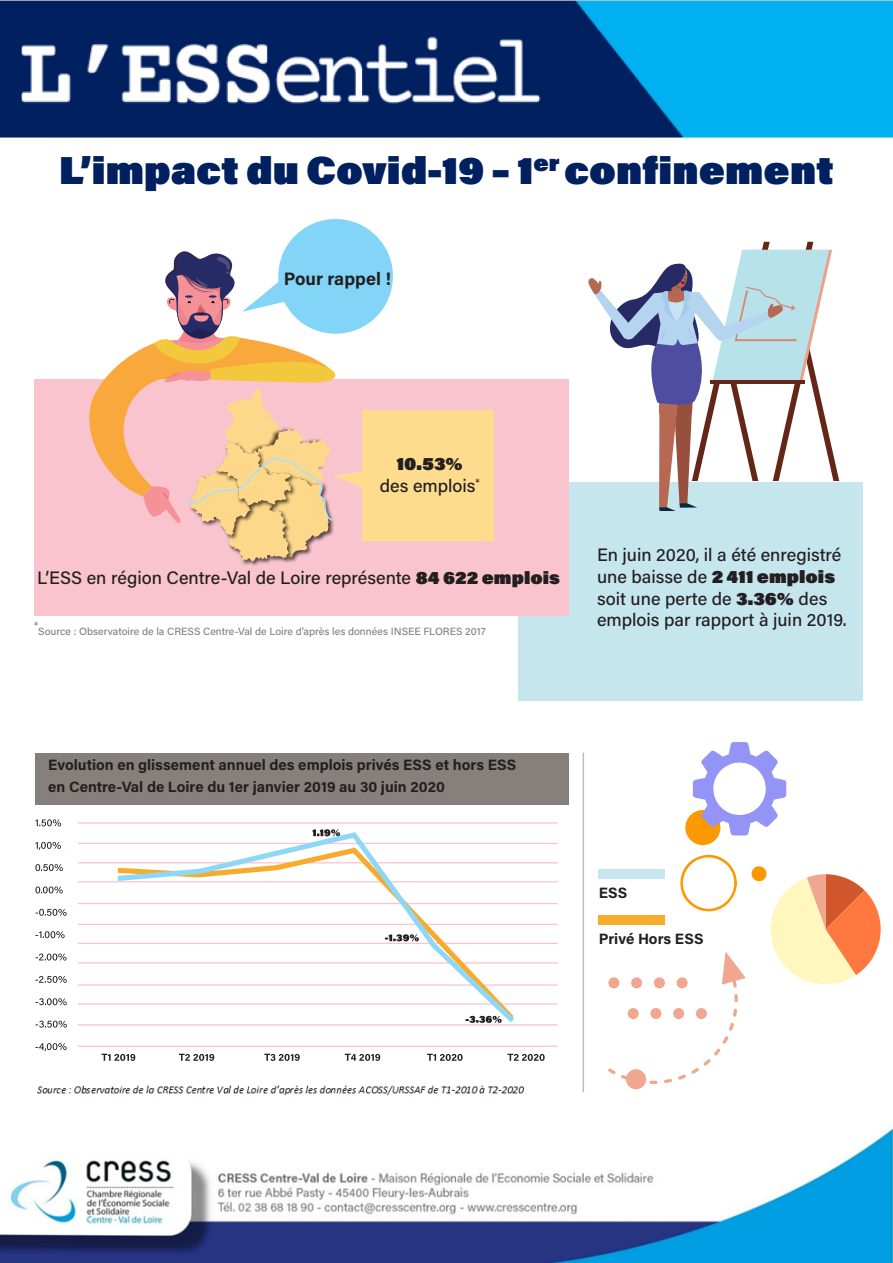
<style>
.page{position:relative;width:893px;height:1263px;background:#fff}
.page>*{position:absolute;margin:0;border:0;box-sizing:border-box;transform-origin:0 0}
.t1{font:900 39px "Acumin Pro";color:#012060}
.t2{font:500 18px/21.6px "Acumin Pro";color:#231f20}
.t3{font:700 18px "Acumin Pro";color:#231f20}
.t4{font:900 18px "Acumin Pro";color:#231f20}
.t5{font:700 15px "Acumin Pro";color:#231f20}
.t6{font:500 10.5px "Acumin Pro";color:#808285}
.s1{font-weight:900}
</style>
<div class="page">
<div style="left:35px;top:753px;width:533px;height:52px;background:#867f7c"></div>
<div style="left:519px;top:483px;width:344px;height:218px;background:#c6e6ee"></div>
<div style="left:34px;top:379px;width:534px;height:237px;background:#f9c4cd"></div>
<img style="left:0;top:0;width:893px;height:138px">
<svg style="left:584px;top:242px;width:255px;height:269px"></svg>
<div style="left:278px;top:219px;width:115px;height:115px;background:#82d5f7;border-radius:50%"></div>
<img style="left:241px;top:561px;width:54px;height:5px">
<div style="left:362px;top:410px;width:132px;height:131px;background:#fedc8d"></div>
<svg style="left:89px;top:248px;width:278px;height:313px"></svg>
<svg style="left:35px;top:819px;width:26px;height:7px"></svg>
<svg style="left:35px;top:842px;width:26px;height:8px"></svg>
<svg style="left:35px;top:864px;width:28px;height:7px"></svg>
<svg style="left:35px;top:886px;width:28px;height:7px"></svg>
<svg style="left:35px;top:909px;width:32px;height:7px"></svg>
<svg style="left:35px;top:931px;width:30px;height:7px"></svg>
<svg style="left:35px;top:953px;width:32px;height:7px"></svg>
<svg style="left:35px;top:976px;width:32px;height:7px"></svg>
<svg style="left:35px;top:998px;width:32px;height:7px"></svg>
<svg style="left:35px;top:1021px;width:32px;height:7px"></svg>
<svg style="left:35px;top:1043px;width:32px;height:8px"></svg>
<hr style="left:78px;top:822px;width:480px;height:2px;background:#f9c4cd">
<hr style="left:78px;top:843px;width:480px;height:1px;background:#f9c4cd">
<hr style="left:78px;top:862px;width:480px;height:1px;background:#f9c4cd">
<hr style="left:78px;top:881px;width:480px;height:1px;background:#f9c4cd">
<hr style="left:78px;top:903px;width:480px;height:1px;background:#f9c4cd">
<hr style="left:78px;top:924px;width:480px;height:1px;background:#f9c4cd">
<hr style="left:78px;top:943px;width:480px;height:1px;background:#f9c4cd">
<hr style="left:78px;top:962px;width:480px;height:1px;background:#f9c4cd">
<hr style="left:78px;top:984px;width:480px;height:2px;background:#f9c4cd">
<hr style="left:78px;top:1003px;width:480px;height:2px;background:#f9c4cd">
<hr style="left:78px;top:1024px;width:480px;height:1px;background:#f9c4cd">
<hr style="left:78px;top:1045px;width:480px;height:2px;background:#f9c4cd">
<svg style="left:112px;top:829px;width:408px;height:197px"></svg>
<svg style="left:102px;top:1054px;width:443px;height:7px"></svg>
<div style="left:598px;top:915px;width:67px;height:9px;background:#f7ab2d"></div>
<div style="left:598px;top:870px;width:67px;height:9px;background:#c6e6ee"></div>
<img style="left:36px;top:1078px;width:609px;height:18px">
<hr style="left:583px;top:753px;width:1px;height:339px;background:#bcbdc0">
<img style="left:0;top:1128px;width:893px;height:135px">
<svg style="left:680px;top:854px;width:57px;height:58px"></svg>
<div style="left:685px;top:810px;width:35px;height:35px;background:#fc9900;border-radius:50%"></div>
<div style="left:751px;top:866px;width:15px;height:15px;background:#fc9900;border-radius:50%"></div>
<svg style="left:693px;top:742px;width:93px;height:93px"></svg>
<div style="left:771px;top:874px;width:110px;height:110px;background:#fff7bd;border-radius:50%"></div>
<svg style="left:807px;top:874px;width:74px;height:101px"></svg>
<svg style="left:608px;top:951px;width:138px;height:133px"></svg>
<div style="left:628px;top:1008px;width:11px;height:11px;background:#f0a68f;border-radius:50%"></div>
<div style="left:650px;top:1008px;width:11px;height:11px;background:#f0a68f;border-radius:50%"></div>
<div style="left:673px;top:1008px;width:11px;height:11px;background:#f0a68f;border-radius:50%"></div>
<div style="left:696px;top:1008px;width:11px;height:11px;background:#f0a68f;border-radius:50%"></div>
<div style="left:608px;top:977px;width:11px;height:11px;background:#f0a68f;border-radius:50%"></div>
<div style="left:631px;top:977px;width:11px;height:11px;background:#f0a68f;border-radius:50%"></div>
<div style="left:654px;top:977px;width:11px;height:11px;background:#f0a68f;border-radius:50%"></div>
<div style="left:677px;top:977px;width:11px;height:11px;background:#f0a68f;border-radius:50%"></div>
<div style="left:626px;top:1069px;width:20px;height:20px;background:#f0a68f;border-radius:50%"></div>
<p class="t1" style="left:59px;top:142px;width:776px">L’impact du Covid-19 – 1<sup>er</sup> confinement</p>
<p class="t3" style="left:284px;top:266px;width:109px">Pour rappel !</p>
<p class="t4" style="left:397px;top:451px;width:67px">10.53%</p>
<p class="t2" style="left:380px;top:474px;width:102px">des emplois<sup>*</sup></p>
<p class="t2" style="left:37px;top:566px;width:524px">L’ESS en région Centre-Val de Loire représente <span class="s1">84 622 emplois</span></p>
<p class="t6" style="left:34px;top:618px;width:6px">*</p>
<p class="t6" style="left:38px;top:624px;width:449px">Source : Observatoire de la CRESS Centre-Val de Loire d’après les données INSEE FLORES 2017</p>
<p class="t2" style="left:597px;top:544px;width:251px">En juin 2020, il a été enregistré une baisse de <span class="s1">2 411 emplois </span>soit une perte de <span class="s1">3.36%</span> des emplois par rapport à juin 2019.</p>
<p class="t5" style="left:48px;top:755px;width:470px">Evolution en glissement annuel des emplois privés ESS et hors ESS</p>
<p class="t5" style="left:48px;top:776px;width:398px">en Centre-Val de Loire du 1er janvier 2019 au 30 juin 2020</p>
<p class="t5" style="left:599px;top:882px;width:30px">ESS</p>
<p class="t5" style="left:599px;top:929px;width:106px">Privé Hors ESS</p>
</div>
